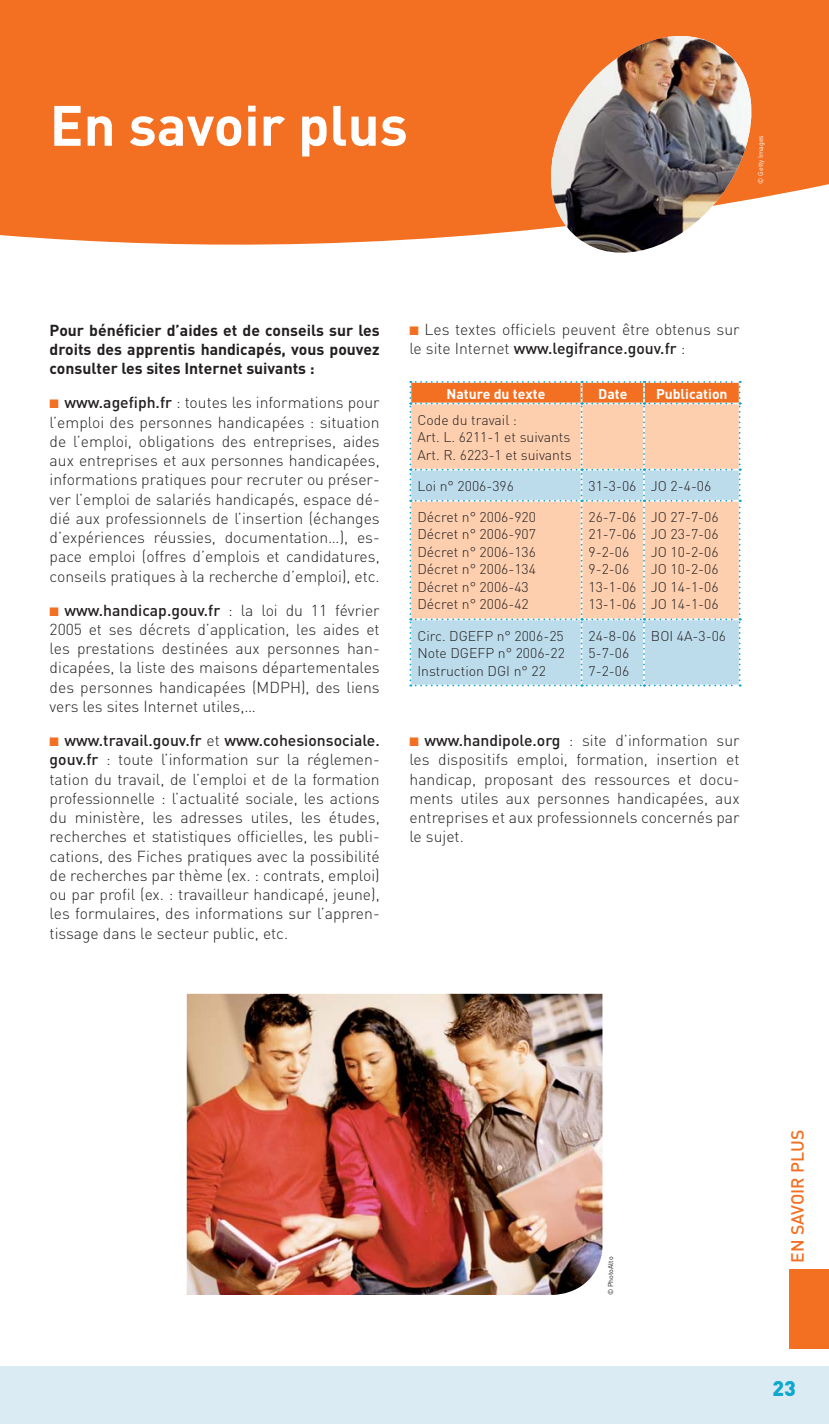
<style>
.page{position:relative;width:829px;height:1424px;background:#fff}
.page>*{position:absolute;margin:0;border:0;box-sizing:border-box;transform-origin:0 0}
.t1{font:700 56px "DIN";color:#fff}
.t2{font:900 21px "DIN";color:#0ea7cd}
.t3{font:500 17.5px "DIN";color:#f36f21}
.t4{font:300 15.75px/19.2px "DIN";color:#231f20;text-align:justify}
.t5{font:700 15.75px/19.2px "DIN";color:#231f20;text-align:justify}
.t6{font:300 14px/17.5px "DIN";color:#231f20}
.t7{font:700 14px "DIN";color:#fff}
.t8{font:7px "DIN";color:#fff}
.t9{font:7px "DIN";color:#231f20}
.s1{color:#f36f21}
.s2{font-weight:500}
</style>
<div class="page">
<div style="left:0;top:0;width:828px;height:245px;background:#f36f21"></div>
<div style="left:547px;top:21px;width:207px;height:224px;background:#f36f21"></div>
<img style="left:549px;top:34px;width:204px;height:219px">
<div style="left:0;top:1366px;width:828px;height:58px;background:#dbebf3"></div>
<div style="left:789px;top:1269px;width:39px;height:80px;background:#f36f21"></div>
<svg style="left:409px;top:381px;width:332px;height:306px;background:#e6cebc"></svg>
<img style="left:187px;top:994px;width:415px;height:301px">
<h1 class="t1" style="left:50px;top:106px;width:359px">En savoir plus</h1>
<p class="t8" style="left:758px;top:184px;width:50px;rotate:-90deg">© Getty Images</p>
<p class="t5" style="left:50px;top:322px;width:331px">Pour bénéficier d’aides et de conseils sur les droits des apprentis handicapés, vous pouvez consulter les sites Internet suivants :</p>
<p class="t4" style="left:50px;top:395px;width:331px"><span class="s1">■</span> <span class="s2">www.agefiph.fr</span> : toutes les informations pour l’emploi des personnes handicapées : situation de l’emploi, obligations des entreprises, aides aux entreprises et aux personnes handicapées, informations pratiques pour recruter ou préser&shy;ver l’emploi de salariés handicapés, espace dé&shy;dié aux professionnels de l’insertion (échanges d’expériences réussies, documentation…), es&shy;pace emploi (offres d’emplois et candidatures, conseils pratiques à la recherche d’emploi), etc.</p>
<p class="t4" style="left:50px;top:602px;width:331px"><span class="s1">■</span> <span class="s2">www.handicap.gouv.fr</span> : la loi du 11 février 2005 et ses décrets d’application, les aides et les prestations destinées aux personnes han&shy;dicapées, la liste des maisons départementales des personnes handicapées (MDPH), des liens vers les sites Internet utiles,…</p>
<p class="t4" style="left:50px;top:733px;width:331px"><span class="s1">■</span> <span class="s2">www.travail.gouv.fr</span> et <span class="s2">www.cohesionsociale. gouv.fr</span> : toute l’information sur la réglemen&shy;tation du travail, de l’emploi et de la formation professionnelle : l’actualité sociale, les actions du ministère, les adresses utiles, les études, recherches et statistiques officielles, les publi&shy;cations, des Fiches pratiques avec la possibilité de recherches par thème (ex. : contrats, emploi) ou par profil (ex. : travailleur handicapé, jeune), les formulaires, des informations sur l’appren&shy;tissage dans le secteur public, etc.</p>
<p class="t4" style="left:409px;top:322px;width:331px"><span class="s1">■</span> Les textes officiels peuvent être obtenus sur le site Internet <span class="s2">www.legifrance.gouv.fr</span> :</p>
<p class="t7" style="left:446px;top:388px;width:100px">Nature du texte</p>
<p class="t7" style="left:598px;top:388px;width:31px">Date</p>
<p class="t7" style="left:656px;top:388px;width:73px">Publication</p>
<p class="t6" style="left:417px;top:413px;width:156px">Code du travail :<br>Art. L. 6211-1 et suivants<br>Art. R. 6223-1 et suivants</p>
<p class="t6" style="left:417px;top:479px;width:98px">Loi n° 2006-396</p>
<p class="t6" style="left:588px;top:479px;width:124px">31-3-06 JO 2-4-06</p>
<p class="t6" style="left:417px;top:510px;width:120px">Décret n° 2006-920<br>Décret n° 2006-907<br>Décret n° 2006-136<br>Décret n° 2006-134<br>Décret n° 2006-43<br>Décret n° 2006-42</p>
<p class="t6" style="left:588px;top:510px;width:49px">26-7-06<br>21-7-06<br>9-2-06<br>9-2-06<br>13-1-06<br>13-1-06</p>
<p class="t6" style="left:651px;top:510px;width:69px;text-align:justify">JO 27-7-06<br>JO 23-7-06<br>JO 10-2-06<br>JO 10-2-06<br>JO 14-1-06<br>JO 14-1-06</p>
<p class="t6" style="left:417px;top:628px;width:149px;text-align:justify">Circ. DGEFP n° 2006-25<br>Note DGEFP n° 2006-22<br>Instruction DGI n° 22</p>
<p class="t6" style="left:588px;top:628px;width:49px">24-8-06<br>5-7-06<br>7-2-06</p>
<p class="t6" style="left:651px;top:628px;width:77px">BOI 4A-3-06</p>
<p class="t4" style="left:409px;top:733px;width:331px"><span class="s1">■</span> <span class="s2">www.handipole.org</span> : site d’information sur les dispositifs emploi, formation, insertion et handicap, proposant des ressources et docu&shy;ments utiles aux personnes handicapées, aux entreprises et aux professionnels concernés par le sujet.</p>
<p class="t9" style="left:608px;top:1295px;width:40px;rotate:-90deg">© PhotoAlto</p>
<p class="t3" style="left:791px;top:1262px;width:134px;rotate:-90deg">EN SAVOIR PLUS</p>
<h2 class="t2" style="left:772px;top:1380px;width:25px">23</h2>
</div>
